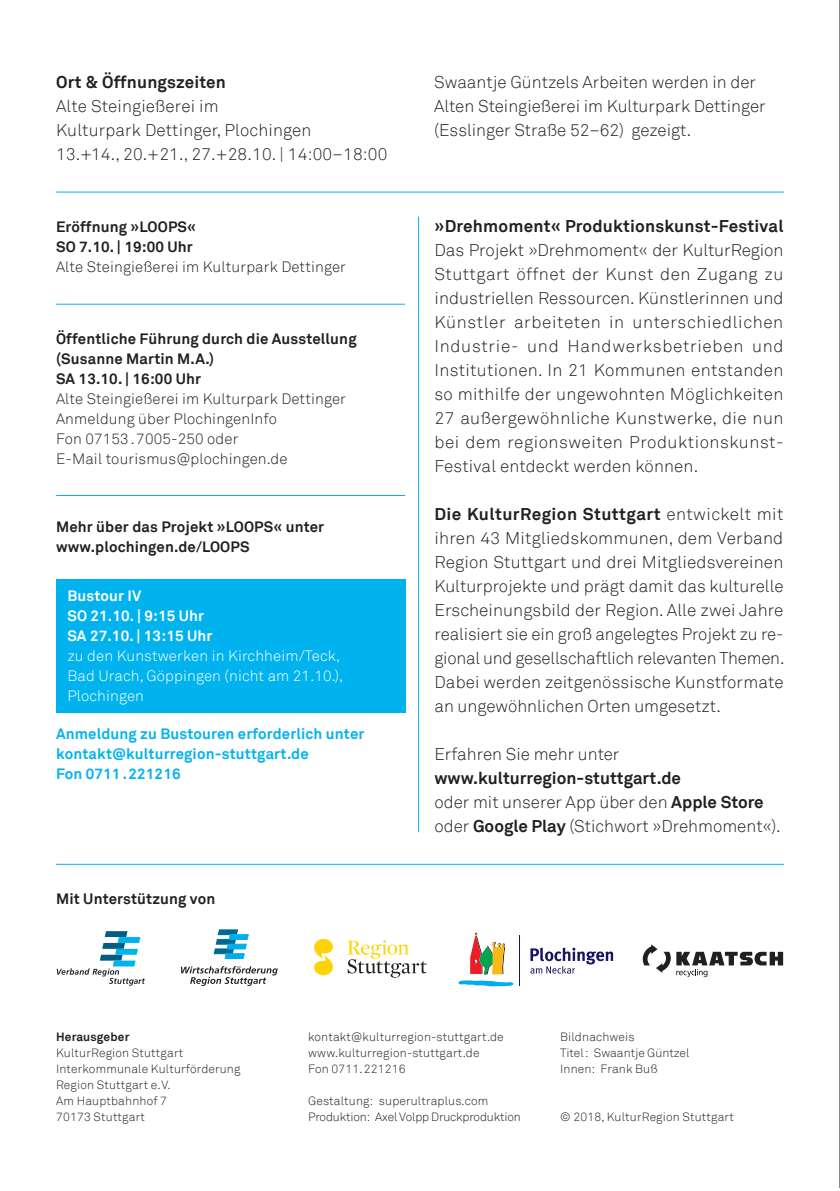
<style>
.page{position:relative;width:840px;height:1191px;background:#fff}
.page>*{position:absolute;margin:0;border:0;box-sizing:border-box;transform-origin:0 0}
.t1{font:17px/24px "Akkurat Std KRS";color:#231f20}
.t2{font:700 17px "Akkurat Std KRS";letter-spacing:.01em;color:#231f20}
.t3{font:700 15px/20px "Akkurat Std KRS";letter-spacing:.01em;color:#231f20}
.t4{font:15px/20px "Akkurat Std KRS";letter-spacing:.01em;color:#231f20}
.t5{font:700 15px/20px "Akkurat Std KRS";letter-spacing:.01em;color:#00b3ef}
.t6{font:15px/20px "Akkurat Std KRS";letter-spacing:.01em;color:#fff}
.t7{font:700 15px/20px "Akkurat Std KRS";letter-spacing:.01em;color:#fff}
.t8{font:12px/16px "Akkurat Std KRS";letter-spacing:.015em;color:#231f20}
.t9{font:12px/16px "Akkurat Std KRS";letter-spacing:-.01em;color:#231f20}
.t10{font:700 12px "Akkurat Std KRS";letter-spacing:.015em;color:#231f20}
.s1{font-weight:700}
</style>
<div class="page">
<svg style="left:57px;top:931px;width:88px;height:54px"></svg>
<svg style="left:214px;top:930px;width:34px;height:28px"></svg>
<svg style="left:181px;top:966px;width:96px;height:20px"></svg>
<svg style="left:347px;top:940px;width:79px;height:37px"></svg>
<svg style="left:314px;top:939px;width:19px;height:36px"></svg>
<svg style="left:676px;top:951px;width:106px;height:26px"></svg>
<svg style="left:642px;top:944px;width:28px;height:29px"></svg>
<hr style="left:519px;top:935px;width:1px;height:51px;background:#191364">
<svg style="left:530px;top:947px;width:82px;height:26px"></svg>
<svg style="left:458px;top:932px;width:55px;height:54px"></svg>
<hr style="left:56px;top:192px;width:727px;height:1px;background:#00b3ef">
<hr style="left:56px;top:864px;width:727px;height:1px;background:#00b3ef">
<hr style="left:418px;top:216px;width:1px;height:616px;background:#00b3ef">
<hr style="left:56px;top:304px;width:349px;height:1px;background:#00b3ef">
<hr style="left:56px;top:495px;width:349px;height:1px;background:#00b3ef">
<div style="left:56px;top:579px;width:349px;height:133px;background:#00b3ef"></div>
<hr style="left:838px;top:0;width:1px;height:1188px;background:#87898c">
<p class="t2" style="left:56px;top:72px;width:171px">Ort &amp; Öffnungszeiten</p>
<p class="t1" style="left:56px;top:94px;width:332px">Alte Steingießerei im<br>Kulturpark Dettinger, Plochingen<br>13.+14., 20.+21., 27.+28.10. | 14:00–18:00</p>
<p class="t3" style="left:56px;top:217px;width:141px">Eröffnung »LOOPS«<br>SO 7.10. | 19:00 Uhr</p>
<p class="t4" style="left:56px;top:257px;width:291px">Alte Steingießerei im Kulturpark Dettinger</p>
<p class="t3" style="left:56px;top:329px;width:302px">Öffentliche Führung durch die Ausstellung (Susanne Martin M.A.)<br>SA 13.10. | 16:00 Uhr</p>
<p class="t4" style="left:56px;top:389px;width:291px">Alte Steingießerei im Kulturpark Dettinger Anmeldung über PlochingenInfo<br>Fon 07153 .7005-250 oder<br>E-Mail tourismus@plochingen.de</p>
<p class="t3" style="left:56px;top:517px;width:269px">Mehr über das Projekt »LOOPS« unter www.plochingen.de/LOOPS</p>
<p class="t7" style="left:67px;top:586px;width:146px">Bustour IV<br>SO 21.10. | 9:15 Uhr<br>SA 27.10. | 13:15 Uhr</p>
<p class="t6" style="left:67px;top:646px;width:277px">zu den Kunstwerken in Kirchheim/Teck,<br>Bad Urach, Göppingen (nicht am 21.10.),<br>Plochingen</p>
<p class="t5" style="left:56px;top:723px;width:310px">Anmeldung zu Bustouren erforderlich unter kontakt@kulturregion-stuttgart.de<br>Fon 0711 .221216</p>
<p class="t3" style="left:56px;top:889px;width:161px">Mit Unterstützung von</p>
<p class="t1" style="left:434px;top:70px;width:333px">Swaantje Güntzels Arbeiten werden in der<br>Alten Steingießerei im Kulturpark Dettinger (Esslinger Straße 52–62) gezeigt.</p>
<p class="t2" style="left:434px;top:216px;width:350px">»Drehmoment« Produktionskunst-Festival</p>
<p class="t1" style="left:434px;top:238px;width:350px;text-align:justify">Das Projekt »Drehmoment« der KulturRegion Stuttgart öffnet der Kunst den Zugang zu industriellen Ressourcen. Künstlerinnen und Künstler arbeiteten in unterschiedlichen Industrie- und Handwerksbetrieben und Institutionen. In 21 Kommunen entstanden so mithilfe der ungewohnten Möglichkeiten 27 außergewöhnliche Kunstwerke, die nun bei dem regionsweiten Produktionskunst-Festival entdeckt werden können.</p>
<p class="t1" style="left:434px;top:502px;width:351px;text-align:justify"><span class="s1">Die KulturRegion Stuttgart</span> entwickelt mit ihren 43 Mitgliedskommunen, dem Verband Region Stuttgart und drei Mitgliedsvereinen Kulturprojekte und prägt damit das kulturelle Erscheinungsbild der Region. Alle zwei Jahre realisiert sie ein groß angelegtes Projekt zu re&shy;gional und gesellschaftlich relevanten Themen.<br>Dabei werden zeitgenössische Kunstformate an ungewöhnlichen Orten umgesetzt.</p>
<p class="t1" style="left:434px;top:742px;width:186px">Erfahren Sie mehr unter</p>
<p class="t1" style="left:434px;top:766px;width:347px"><span class="s1">www.kulturregion-stuttgart.de<br></span>oder mit unserer App über den <span class="s1">Apple Store </span>oder <span class="s1">Google Play</span> (Stichwort »Drehmoment«).</p>
<p class="t10" style="left:56px;top:1029px;width:75px">Herausgeber</p>
<p class="t8" style="left:56px;top:1045px;width:186px">KulturRegion Stuttgart<br>Interkommunale Kulturförderung<br>Region Stuttgart e.V.<br>Am Hauptbahnhof 7<br>70173 Stuttgart</p>
<p class="t8" style="left:308px;top:1029px;width:197px">kontakt@kulturregion-stuttgart.de www.kulturregion-stuttgart.de<br>Fon 0711.221216</p>
<p class="t9" style="left:308px;top:1093px;width:214px">Gestaltung: superultraplus.com<br>Produktion: Axel Volpp Druckproduktion</p>
<p class="t8" style="left:560px;top:1029px;width:131px">Bildnachweis<br>Titel: Swaantje Güntzel<br>Innen: Frank Buß</p>
<p class="t8" style="left:560px;top:1109px;width:175px">© 2018, KulturRegion Stuttgart</p>
</div>
